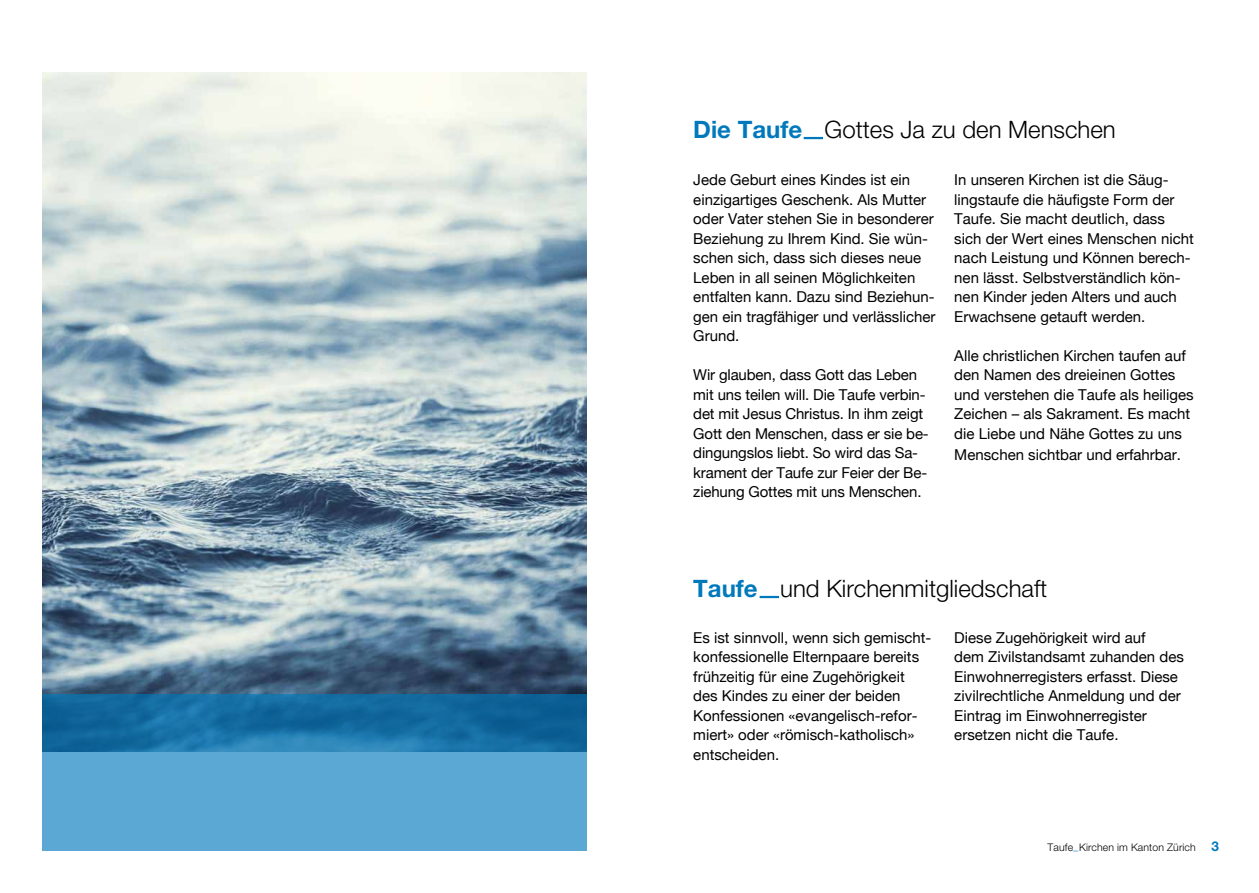
<style>
.page{position:relative;width:1259px;height:893px;background:#fff}
.page>*{position:absolute;margin:0;border:0;box-sizing:border-box;transform-origin:0 0}
.t1{font:300 24px "Helvetica Neue";color:#000}
.t2{font:15px/19.5px "Helvetica Neue";color:#000}
.t3{font:300 10.5px "Helvetica Neue";letter-spacing:.01em;color:#000}
.s1{font-weight:700;color:#0079bc}
.s2{font-weight:900;color:#0079bc}
.s3{font-weight:700;font-size:13.5px;color:#0079bc}
</style>
<div class="page">
<img style="left:43px;top:72px;width:544px;height:622px">
<svg style="left:43px;top:694px;width:544px;height:156px;background:#4091c0"></svg>
<hr style="left:803px;top:137px;width:20px;height:2px;background:#0079bc">
<hr style="left:759px;top:596px;width:20px;height:2px;background:#0079bc">
<h1 class="t1" style="left:693px;top:115px;width:424px"><span class="s1">Die Taufe</span> Gottes Ja zu den Menschen</h1>
<p class="t2" style="left:693px;top:171px;width:244px">Jede Geburt eines Kindes ist ein einzigartiges Geschenk. Als Mutter oder Vater stehen Sie in besonderer<br>Beziehung zu Ihrem Kind. Sie wün&shy;schen sich, dass sich dieses neue<br>Leben in all seinen Möglichkeiten entfalten kann. Dazu sind Beziehun&shy;gen ein tragfähiger und verlässlicher<br>Grund.</p>
<p class="t2" style="left:693px;top:366px;width:237px">Wir glauben, dass Gott das Leben mit uns teilen will. Die Taufe verbin&shy;det mit Jesus Christus. In ihm zeigt Gott den Menschen, dass er sie be&shy;dingungslos liebt. So wird das Sa&shy;krament der Taufe zur Feier der Be&shy;ziehung Gottes mit uns Menschen.</p>
<p class="t2" style="left:954px;top:171px;width:241px">In unseren Kirchen ist die Säug&shy;lingstaufe die häufigste Form der<br>Taufe. Sie macht deutlich, dass sich der Wert eines Menschen nicht nach Leistung und Können berech&shy;nen lässt. Selbstverständlich kön&shy;nen Kinder jeden Alters und auch<br>Erwachsene getauft werden.</p>
<p class="t2" style="left:954px;top:347px;width:241px">Alle christlichen Kirchen taufen auf den Namen des dreieinen Gottes und verstehen die Taufe als heiliges Zeichen – als Sakrament. Es macht die Liebe und Nähe Gottes zu uns</p>
<p class="t2" style="left:954px;top:446px;width:228px">Menschen sichtbar und erfahrbar.</p>
<h1 class="t1" style="left:693px;top:574px;width:355px"><span class="s1">Taufe</span> und Kirchenmitgliedschaft</h1>
<p class="t2" style="left:693px;top:628px;width:240px">Es ist sinnvoll, wenn sich gemischt&shy;konfessionelle Elternpaare bereits frühzeitig für eine Zugehörigkeit des Kindes zu einer der beiden<br>Konfessionen «evangelisch-refor&shy;miert» oder «römisch-katholisch» entscheiden.</p>
<p class="t2" style="left:954px;top:628px;width:231px">Diese Zugehörigkeit wird auf<br>dem Zivilstandsamt zuhanden des<br>Einwohnerregisters erfasst. Diese zivilrechtliche Anmeldung und der<br>Eintrag im Einwohnerregister ersetzen nicht die Taufe.</p>
<p class="t3" style="left:1047px;top:841px;width:173px">Taufe<span class="s2">_</span>Kirchen im Kanton Zürich <span class="s3">3</span></p>
</div>
